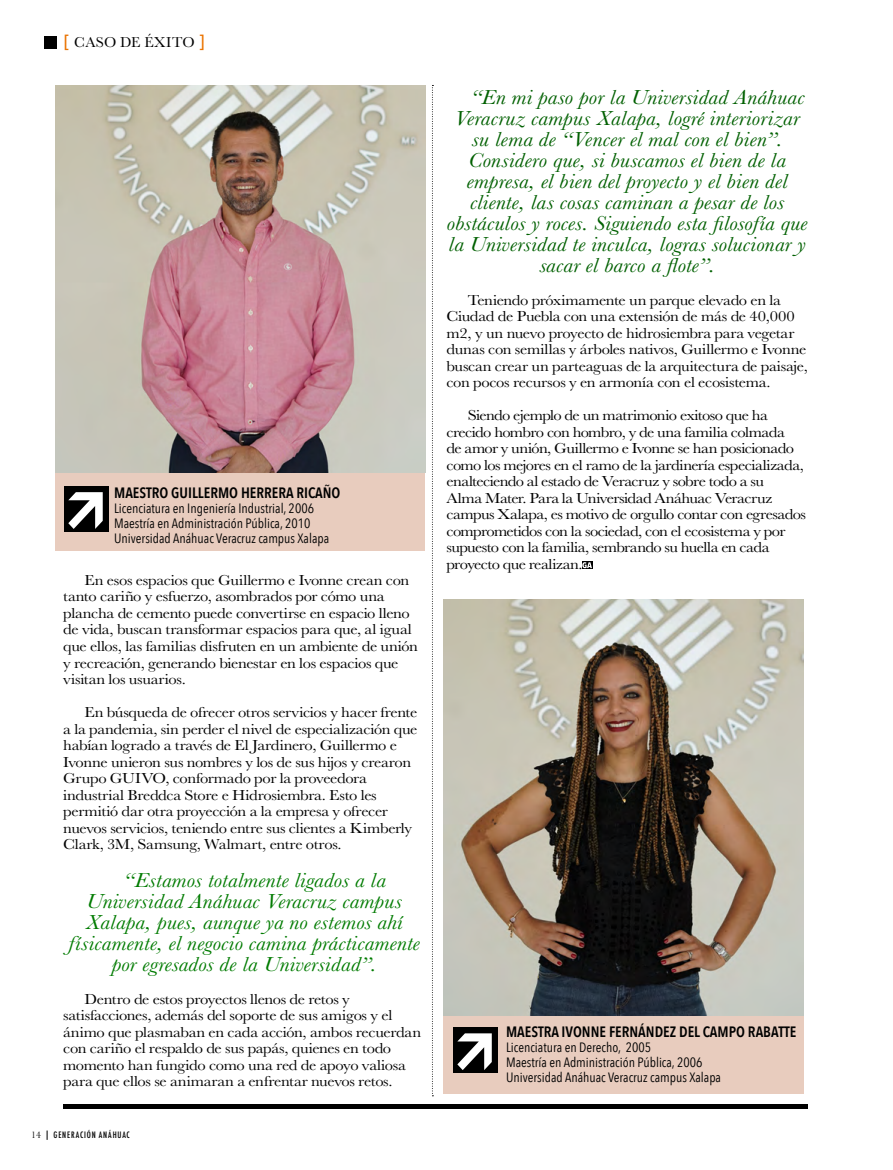
<style>
.page{position:relative;width:893px;height:1170px;background:#fff}
.page>*{position:absolute;margin:0;border:0;box-sizing:border-box;transform-origin:0 0}
.t1{font:italic 21px "Baskerville";letter-spacing:.005em;color:#006000;scale:1.11 1}
.t2{font:italic 21px "Baskerville";letter-spacing:.01em;color:#007b00;scale:1.11 1}
.t3{font:15px/16.5px "Baskerville";letter-spacing:-.02em;color:#000;scale:1.11 1}
.t4{font:600 15px "Avenir Next Condensed";color:#000}
.t5{font:14.85px "Baskerville";letter-spacing:.03em;color:#000}
.t6{font:13.5px/15px "Avenir Next Condensed";color:#000}
.t7{font:500 condensed 8.55px "Futura";letter-spacing:.095em;color:#000}
.s1{font-family:"Futura";font-weight:500;font-stretch:condensed;color:#ea7300}
.s2{font-family:"Baskerville";font-weight:400;font-stretch:normal;font-size:9.9px}
.s3{font-size:9.9px}
</style>
<div class="page">
<div style="left:64px;top:1103px;width:744px;height:5px;background:#000"></div>
<div style="left:44px;top:36px;width:13px;height:12px;background:#000"></div>
<div style="left:443px;top:945px;width:361px;height:149px;background:#e8ccbe"></div>
<div style="left:56px;top:459px;width:369px;height:91px;background:#e8ccbe"></div>
<img style="left:55px;top:85px;width:370px;height:387px">
<svg style="left:582px;top:561px;width:10px;height:8px"></svg>
<svg style="left:582px;top:562px;width:10px;height:6px"></svg>
<img style="left:443px;top:599px;width:361px;height:416px">
<svg style="left:432px;top:85px;width:1px;height:1011px"></svg>
<div style="left:64px;top:486px;width:44px;height:45px;background:#000"></div>
<svg style="left:68px;top:492px;width:35px;height:37px"></svg>
<div style="left:453px;top:1027px;width:44px;height:45px;background:#000"></div>
<svg style="left:457px;top:1033px;width:35px;height:36px"></svg>
<p class="t5" style="left:64px;top:33px;width:143px"><span class="s1">[</span> CASO DE ÉXITO <span class="s1">]</span></p>
<p class="t4" style="left:114px;top:480px;width:228px">MAESTRO GUILLERMO HERRERA RICAÑO</p>
<p class="t6" style="left:114px;top:500px;width:217px">Licenciatura en Ingeniería Industrial, 2006<br>Maestría en Administración Pública, 2010<br>Universidad Anáhuac Veracruz campus Xalapa</p>
<p class="t3" style="left:63px;top:572px;width:321px;text-indent:21px">En esos espacios que Guillermo e Ivonne crean con tanto cariño y esfuerzo, asombrados por cómo una plancha de cemento puede convertirse en espacio lleno de vida, buscan transformar espacios para que, al igual que ellos, las familias disfruten en un ambiente de unión y recreación, generando bienestar en los espacios que visitan los usuarios.</p>
<p class="t3" style="left:63px;top:704px;width:321px;text-indent:21px">En búsqueda de ofrecer otros servicios y hacer frente a la pandemia, sin perder el nivel de especialización que habían logrado a través de El Jardinero, Guillermo e Ivonne unieron sus nombres y los de sus hijos y crearon Grupo GUIVO, conformado por la proveedora industrial Breddca Store e Hidrosiembra. Esto les permitió dar otra proyección a la empresa y ofrecer nuevos servicios, teniendo entre sus clientes a Kimberly Clark, 3M, Samsung, Walmart, entre otros.</p>
<h1 class="t2" style="left:124px;top:865px;width:238px">“Estamos totalmente ligados a la</h1>
<h1 class="t2" style="left:87px;top:886px;width:286px">Universidad Anáhuac Veracruz campus</h1>
<h1 class="t2" style="left:86px;top:907px;width:287px">Xalapa, pues, aunque ya no estemos ahí</h1>
<h1 class="t2" style="left:69px;top:928px;width:318px">físicamente, el negocio camina prácticamente</h1>
<h1 class="t2" style="left:112px;top:949px;width:240px">por egresados de la Universidad”.</h1>
<p class="t3" style="left:63px;top:990px;width:324px;text-indent:21px">Dentro de estos proyectos llenos de retos y satisfacciones, además del soporte de sus amigos y el ánimo que plasmaban en cada acción, ambos recuerdan con cariño el respaldo de sus papás, quienes en todo momento han fungido como una red de apoyo valiosa para que ellos se animaran a enfrentar nuevos retos.</p>
<p class="t7" style="left:31px;top:1128px;width:100px"><span class="s2">14</span> <span class="s3">|</span> GENERACIÓN ANÁHUAC</p>
<h1 class="t1" style="left:471px;top:83px;width:302px">“En mi paso por la Universidad Anáhuac</h1>
<h1 class="t1" style="left:455px;top:104px;width:313px">Veracruz campus Xalapa, logré interiorizar</h1>
<h1 class="t1" style="left:472px;top:125px;width:281px">su lema de “Vencer el mal con el bien”.</h1>
<h1 class="t1" style="left:468px;top:146px;width:288px">Considero que, si buscamos el bien de la</h1>
<h1 class="t1" style="left:467px;top:167px;width:291px">empresa, el bien del proyecto y el bien del</h1>
<h1 class="t1" style="left:470px;top:188px;width:285px">cliente, las cosas caminan a pesar de los</h1>
<h1 class="t1" style="left:447px;top:209px;width:326px">obstáculos y roces. Siguiendo esta filosofía que</h1>
<h1 class="t1" style="left:448px;top:230px;width:324px">la Universidad te inculca, logras solucionar y</h1>
<h1 class="t1" style="left:539px;top:251px;width:160px">sacar el barco a flote”.</h1>
<p class="t3" style="left:446px;top:292px;width:327px;text-indent:21px">Teniendo próximamente un parque elevado en la Ciudad de Puebla con una extensión de más de 40,000 m2, y un nuevo proyecto de hidrosiembra para vegetar dunas con semillas y árboles nativos, Guillermo e Ivonne buscan crear un parteaguas de la arquitectura de paisaje, con pocos recursos y en armonía con el ecosistema.</p>
<p class="t3" style="left:446px;top:407px;width:325px;text-indent:21px">Siendo ejemplo de un matrimonio exitoso que ha crecido hombro con hombro, y de una familia colmada<br>de amor y unión, Guillermo e Ivonne se han posicionado como los mejores en el ramo de la jardinería especializada, enalteciendo al estado de Veracruz y sobre todo a su<br>Alma Mater. Para la Universidad Anáhuac Veracruz campus Xalapa, es motivo de orgullo contar con egresados comprometidos con la sociedad, con el ecosistema y por supuesto con la familia, sembrando su huella en cada proyecto que realizan.</p>
<p class="t4" style="left:506px;top:1019px;width:292px">MAESTRA IVONNE FERNÁNDEZ DEL CAMPO RABATTE</p>
<p class="t6" style="left:506px;top:1039px;width:217px">Licenciatura en Derecho, 2005<br>Maestría en Administración Pública, 2006<br>Universidad Anáhuac Veracruz campus Xalapa</p>
</div>
